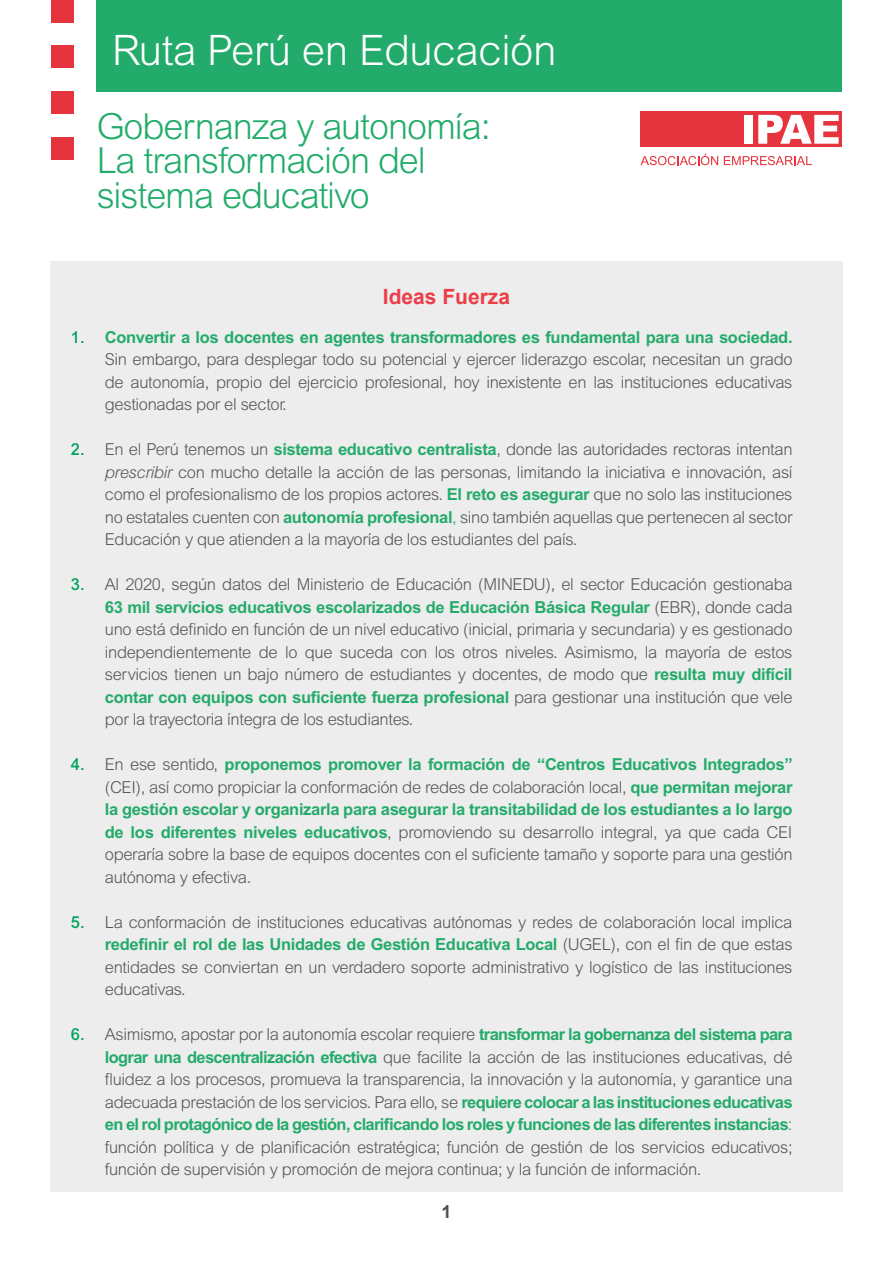
<style>
.page{position:relative;width:893px;height:1263px;background:#fff}
.page>*{position:absolute;margin:0;border:0;box-sizing:border-box;transform-origin:0 0}
.t1{font:300 42px "Arial MT Std";letter-spacing:-.01em;color:#fff}
.t2{font:300 36px "Arial MT Std";letter-spacing:-.03em;color:#21ac6a}
.t3{font:700 21px "Arial";color:#ec3e49}
.t4{font:700 18px "Arial";color:#4f5252}
.t5{font:300 16.5px/22.5px "Arial MT Std";letter-spacing:-.02em;color:#575655;text-align:justify}
.s1{font-weight:500;color:#00a25f}
.s2{font-weight:700;color:#24ab6b}
.s3{font-style:italic}
.s4{color:#24ab6b}
</style>
<div class="page">
<div style="left:50px;top:261px;width:792px;height:930px;background:#ecedec"></div>
<div style="left:97px;top:0;width:745px;height:92px;background:#22ab6b"></div>
<div style="left:641px;top:112px;width:201px;height:35px;background:#e6343e"></div>
<div style="left:744px;top:115px;width:9px;height:29px;background:#fff"></div>
<svg style="left:758px;top:115px;width:81px;height:29px"></svg>
<svg style="left:641px;top:154px;width:77px;height:11px"></svg>
<svg style="left:724px;top:156px;width:88px;height:9px"></svg>
<div style="left:51px;top:0;width:23px;height:23px;background:#e6343e"></div>
<div style="left:51px;top:46px;width:23px;height:22px;background:#e6343e"></div>
<div style="left:51px;top:91px;width:23px;height:23px;background:#e6343e"></div>
<div style="left:51px;top:137px;width:23px;height:22px;background:#e6343e"></div>
<p class="t1" style="left:112px;top:26px;width:446px">Ruta Perú en Educación</p>
<p class="t2" style="left:97px;top:106px;width:396px">Gobernanza y autonomía:</p>
<p class="t2" style="left:97px;top:140px;width:331px">La transformación del</p>
<p class="t2" style="left:97px;top:175px;width:275px">sistema educativo</p>
<p class="t3" style="left:383px;top:282px;width:129px">Ideas Fuerza</p>
<p class="t5" style="left:105px;top:326px;width:689px;text-indent:-34px"><span class="s1">1.</span> <span class="s2">Convertir a los docentes en agentes transformadores es fundamental para una sociedad.<br></span>Sin embargo, para desplegar todo su potencial y ejercer liderazgo escolar, necesitan un grado de autonomía, propio del ejercicio profesional, hoy inexistente en las instituciones educativas gestionadas por el sector.</p>
<p class="t5" style="left:105px;top:438px;width:689px;text-indent:-34px"><span class="s1">2.</span> En el Perú tenemos un <span class="s2">sistema educativo centralista</span>, donde las autoridades rectoras intentan <span class="s3">prescribir</span> con mucho detalle la acción de las personas, limitando la iniciativa e innovación, así como el profesionalismo de los propios actores. <span class="s2">El reto es asegurar</span> que no solo las instituciones no estatales cuenten con <span class="s2">autonomía profesional</span><span class="s4">,</span> sino también aquellas que pertenecen al sector Educación y que atienden a la mayoría de los estudiantes del país.</p>
<p class="t5" style="left:105px;top:573px;width:689px;text-indent:-34px"><span class="s1">3.</span> Al 2020, según datos del Ministerio de Educación (MINEDU), el sector Educación gestionaba <span class="s2">63 mil servicios educativos escolarizados de Educación Básica Regular</span> (EBR), donde cada uno está definido en función de un nivel educativo (inicial, primaria y secundaria) y es gestionado independientemente de lo que suceda con los otros niveles. Asimismo, la mayoría de estos servicios tienen un bajo número de estudiantes y docentes, de modo que <span class="s2">resulta muy difícil contar con equipos con suficiente fuerza profesional</span> para gestionar una institución que vele por la trayectoria íntegra de los estudiantes.</p>
<p class="t5" style="left:105px;top:753px;width:689px;text-indent:-34px"><span class="s1">4.</span> En ese sentido, <span class="s2">proponemos promover la formación de “Centros Educativos Integrados” </span>(CEI), así como propiciar la conformación de redes de colaboración local, <span class="s2">que permitan mejorar la gestión escolar y organizarla para asegurar la transitabilidad de los estudiantes a lo largo de los diferentes niveles educativos</span>, promoviendo su desarrollo integral, ya que cada CEI operaría sobre la base de equipos docentes con el suficiente tamaño y soporte para una gestión autónoma y efectiva.</p>
<p class="t5" style="left:105px;top:911px;width:689px;text-indent:-34px"><span class="s1">5.</span> La conformación de instituciones educativas autónomas y redes de colaboración local implica <span class="s2">redefinir el rol de las Unidades de Gestión Educativa Local</span> (UGEL), con el fin de que estas entidades se conviertan en un verdadero soporte administrativo y logístico de las instituciones educativas.</p>
<p class="t5" style="left:105px;top:1023px;width:689px;text-indent:-34px"><span class="s1">6.</span> Asimismo, apostar por la autonomía escolar requiere <span class="s2">transformar la gobernanza del sistema para lograr una descentralización efectiva</span> que facilite la acción de las instituciones educativas, dé fluidez a los procesos, promueva la transparencia, la innovación y la autonomía, y garantice una adecuada prestación de los servicios. Para ello, se <span class="s2">requiere colocar a las instituciones educativas en el rol protagónico de la gestión, clarificando los roles y funciones de las diferentes instancias</span><span class="s4">: </span>función política y de planificación estratégica; función de gestión de los servicios educativos; función de supervisión y promoción de mejora continua; y la función de información.</p>
<p class="t4" style="left:441px;top:1198px;width:12px">1</p>
</div>
